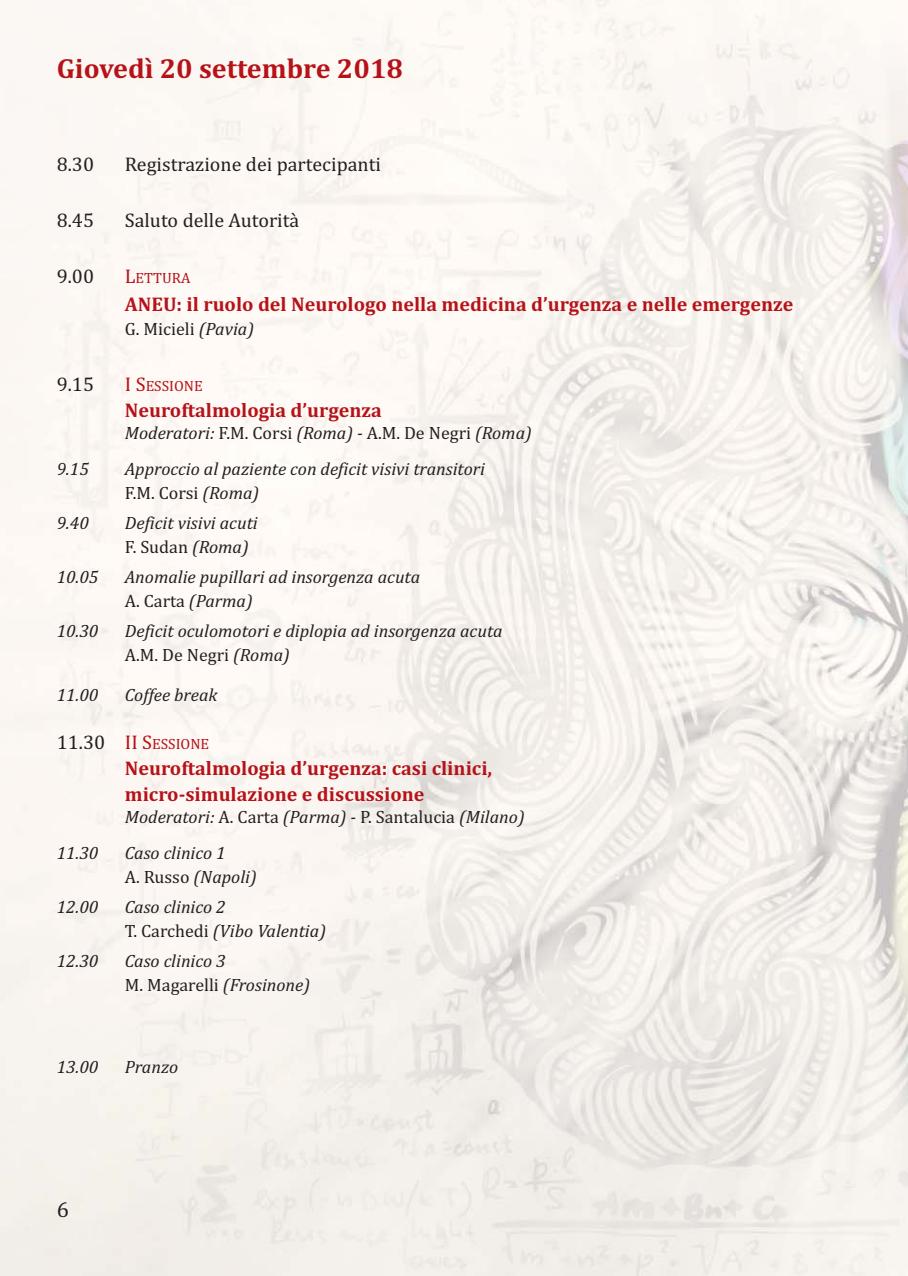
<style>
.page{position:relative;width:908px;height:1276px;background:#fff}
.page>*{position:absolute;margin:0;border:0;box-sizing:border-box;transform-origin:0 0}
.t1{font:700 28px "Cambria";color:#b61218}
.t2{font:22px "Cambria";color:#231f20}
.t3{font:700 20px/26px "Cambria";color:#b61218}
.t4{font:20px "Cambria";color:#231f20}
.t5{font:italic 18px/24px "Cambria";color:#231f20}
.t6{font:18px "Cambria";color:#231f20}
.t7{font:15px "Cambria";color:#b61218}
.s1{font-size:20px}
.s2{font-style:italic}
.s3{font-style:normal}
.s4{font-size:20px;color:#231f20}
</style>
<div class="page">
<img style="left:0;top:0;width:907px;height:1276px">
<h1 class="t1" style="left:57px;top:59px;width:348px">Giovedì 20 settembre 2018</h1>
<p class="t4" style="left:57px;top:156px;width:39px">8.30</p>
<p class="t4" style="left:125px;top:156px;width:257px">Registrazione dei partecipanti</p>
<p class="t4" style="left:57px;top:212px;width:39px">8.45</p>
<p class="t4" style="left:125px;top:212px;width:176px">Saluto delle Autorità</p>
<p class="t4" style="left:57px;top:268px;width:39px">9.00</p>
<p class="t7" style="left:125px;top:272px;width:67px"><span class="s1">L</span>ETTURA</p>
<p class="t3" style="left:125px;top:293px;width:669px">ANEU: il ruolo del Neurologo nella medicina d’urgenza e nelle emergenze</p>
<p class="t6" style="left:125px;top:322px;width:131px">G. Micieli <span class="s2">(Pavia)</span></p>
<p class="t4" style="left:57px;top:376px;width:39px">9.15</p>
<p class="t7" style="left:125px;top:380px;width:79px"><span class="s1">I S</span>ESSIONE</p>
<p class="t3" style="left:125px;top:399px;width:258px">Neuroftalmologia d’urgenza</p>
<p class="t5" style="left:125px;top:422px;width:408px">Moderatori: <span class="s3">F.M. Corsi</span> (Roma) - <span class="s3">A.M. De Negri</span> (Roma)</p>
<p class="t5" style="left:57px;top:458px;width:34px">9.15</p>
<p class="t5" style="left:125px;top:458px;width:361px">Approccio al paziente con deficit visivi transitori<br><span class="s3">F.M. Corsi</span> (Roma)</p>
<p class="t5" style="left:57px;top:512px;width:34px">9.40</p>
<p class="t5" style="left:125px;top:512px;width:134px">Deficit visivi acuti<br><span class="s3">F. Sudan</span> (Roma)</p>
<p class="t5" style="left:57px;top:566px;width:43px">10.05</p>
<p class="t5" style="left:125px;top:566px;width:297px">Anomalie pupillari ad insorgenza acuta<br><span class="s3">A. Carta</span> (Parma)</p>
<p class="t5" style="left:57px;top:620px;width:43px">10.30</p>
<p class="t5" style="left:125px;top:620px;width:379px">Deficit oculomotori e diplopia ad insorgenza acuta<br><span class="s3">A.M. De Negri</span> (Roma)</p>
<p class="t5" style="left:57px;top:684px;width:43px">11.00</p>
<p class="t5" style="left:125px;top:684px;width:94px">Coffee break</p>
<p class="t7" style="left:57px;top:738px;width:154px"><span class="s4">11.30</span> <span class="s1">II S</span>ESSIONE</p>
<p class="t3" style="left:125px;top:757px;width:369px">Neuroftalmologia d’urgenza: casi clinici, micro-simulazione e discussione</p>
<p class="t5" style="left:125px;top:806px;width:401px">Moderatori: <span class="s3">A. Carta</span> (Parma) - <span class="s3">P. Santalucia</span> (Milano)</p>
<p class="t5" style="left:57px;top:842px;width:43px">11.30</p>
<p class="t5" style="left:125px;top:842px;width:133px">Caso clinico 1<br><span class="s3">A. Russo</span> (Napoli)</p>
<p class="t5" style="left:57px;top:896px;width:43px">12.00</p>
<p class="t5" style="left:125px;top:896px;width:203px">Caso clinico 2<br><span class="s3">T. Carchedi</span> (Vibo Valentia)</p>
<p class="t5" style="left:57px;top:950px;width:43px">12.30</p>
<p class="t5" style="left:125px;top:950px;width:187px">Caso clinico 3<br><span class="s3">M. Magarelli</span> (Frosinone)</p>
<p class="t5" style="left:57px;top:1056px;width:43px">13.00</p>
<p class="t5" style="left:125px;top:1056px;width:55px">Pranzo</p>
<p class="t2" style="left:57px;top:1201px;width:14px">6</p>
</div>
